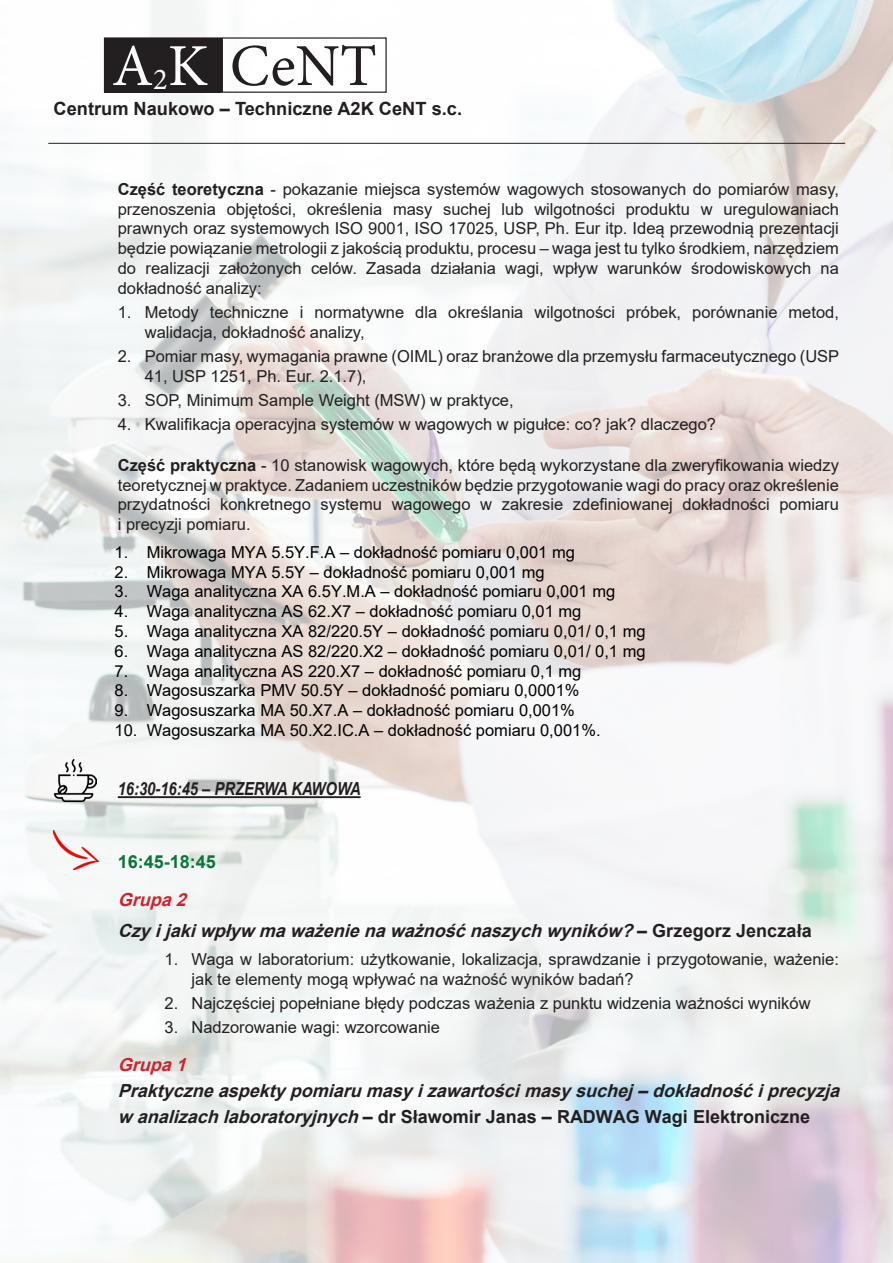
<style>
.page{position:relative;width:893px;height:1263px;background:#fff}
.page>*{position:absolute;margin:0;border:0;box-sizing:border-box;transform-origin:0 0}
.t1{font:59.55px "Minion Pro";color:#231f20}
.t2{font:700 18.3px "Arial";color:#231f20}
.t3{font:italic 700 18px/25.8px "Arial";color:#231f20}
.t4{font:italic 700 18px "Arial Narrow";color:#231f20}
.t5{font:700 18px "Arial";color:#087736}
.t6{font:italic 700 18px "Arial";color:#d1232a}
.t7{font:16.5px/19.8px "Arial";color:#231f20}
.t8{font:16.5px "Arial";color:#000}
.s1{color:#fff}
.s2{font-size:30.45px;color:#fff}
.s3{font-weight:700}
.s4{font-style:normal}
.s5{color:#d1232a}
</style>
<div class="page">
<img style="left:1px;top:0;width:892px;height:1263px">
<div style="left:105px;top:38px;width:116px;height:54px;background:#231f20"></div>
<div style="left:104px;top:37px;width:118px;height:56px;border:1px solid #231f20"></div>
<div style="left:222px;top:37px;width:165px;height:56px;border:1px solid #231f20"></div>
<hr style="left:48px;top:143px;width:797px;height:1px;background:#231f20">
<hr style="left:118px;top:796px;width:243px;height:2px;background:#231f20">
<img style="left:54px;top:830px;width:44px;height:40px">
<img style="left:54px;top:759px;width:42px;height:42px">
<p class="t1" style="left:112px;top:26px;width:266px"><span class="s1">A</span><span class="s2">2</span><span class="s1">K</span> CeNT</p>
<p class="t2" style="left:54px;top:96px;width:410px">Centrum Naukowo – Techniczne A2K CeNT s.c.</p>
<p class="t7" style="left:118px;top:179px;width:723px;text-align:justify"><span class="s3">Część teoretyczna</span> - pokazanie miejsca systemów wagowych stosowanych do pomiarów masy, przenoszenia objętości, określenia masy suchej lub wilgotności produktu w uregulowaniach prawnych oraz systemowych ISO 9001, ISO 17025, USP, Ph. Eur itp. Ideą przewodnią prezentacji będzie powiązanie metrologii z jakością produktu, procesu – waga jest tu tylko środkiem, narzędziem do realizacji założonych celów. Zasada działania wagi, wpływ warunków środowiskowych na dokładność analizy:</p>
<p class="t7" style="left:145px;top:302px;width:696px;text-indent:-27px">1. Metody techniczne i normatywne dla określania wilgotności próbek, porównanie metod, walidacja, dokładność analizy,</p>
<p class="t7" style="left:145px;top:346px;width:696px;text-indent:-27px">2. Pomiar masy, wymagania prawne (OIML) oraz branżowe dla przemysłu farmaceutycznego (USP<br>41, USP 1251, Ph. Eur. 2.1.7),</p>
<p class="t7" style="left:118px;top:390px;width:397px">3. SOP, Minimum Sample Weight (MSW) w praktyce,</p>
<p class="t7" style="left:118px;top:414px;width:600px">4. Kwalifikacja operacyjna systemów w wagowych w pigułce: co? jak? dlaczego?</p>
<p class="t7" style="left:118px;top:455px;width:723px;text-align:justify"><span class="s3">Część praktyczna</span> - 10 stanowisk wagowych, które będą wykorzystane dla zweryfikowania wiedzy teoretycznej w praktyce. Zadaniem uczestników będzie przygotowanie wagi do pracy oraz określenie przydatności konkretnego systemu wagowego w zakresie zdefiniowanej dokładności pomiaru i precyzji pomiaru.</p>
<p class="t8" style="left:115px;top:541px;width:462px">1. Mikrowaga MYA 5.5Y.F.A – dokładność pomiaru 0,001 mg</p>
<p class="t8" style="left:115px;top:560px;width:432px">2. Mikrowaga MYA 5.5Y – dokładność pomiaru 0,001 mg</p>
<p class="t8" style="left:115px;top:580px;width:502px">3. Waga analityczna XA 6.5Y.M.A – dokładność pomiaru 0,001 mg</p>
<p class="t8" style="left:115px;top:600px;width:468px">4. Waga analityczna AS 62.X7 – dokładność pomiaru 0,01 mg</p>
<p class="t8" style="left:115px;top:620px;width:533px">5. Waga analityczna XA 82/220.5Y – dokładność pomiaru 0,01/ 0,1 mg</p>
<p class="t8" style="left:115px;top:640px;width:533px">6. Waga analityczna AS 82/220.X2 – dokładność pomiaru 0,01/ 0,1 mg</p>
<p class="t8" style="left:115px;top:659px;width:468px">7. Waga analityczna AS 220.X7 – dokładność pomiaru 0,1 mg</p>
<p class="t8" style="left:115px;top:679px;width:466px">8. Wagosuszarka PMV 50.5Y – dokładność pomiaru 0,0001%</p>
<p class="t8" style="left:115px;top:699px;width:462px">9. Wagosuszarka MA 50.X7.A – dokładność pomiaru 0,001%</p>
<p class="t8" style="left:115px;top:719px;width:488px">10. Wagosuszarka MA 50.X2.IC.A – dokładność pomiaru 0,001%.</p>
<p class="t4" style="left:118px;top:775px;width:244px">16:30-16:45 – PRZERWA KAWOWA</p>
<p class="t5" style="left:118px;top:849px;width:100px">16:45-18:45</p>
<p class="t6" style="left:118px;top:887px;width:76px">Grupa2</p>
<p class="t3" style="left:118px;top:917px;width:696px">Czyi jakiwpływ maważenienaważnośćnaszychwyników?<span class="s4">– G r z e g o r z J e n c z a ł a</span></p>
<p class="t7" style="left:192px;top:949px;width:649px;text-indent:-27px">1. Waga w laboratorium: użytkowanie, lokalizacja, sprawdzanie i przygotowanie, ważenie: jak te elementy mogą wpływać na ważność wyników badań?</p>
<p class="t7" style="left:165px;top:993px;width:647px">2. Najczęściej popełniane błędy podczas ważenia z punktu widzenia ważności wyników</p>
<p class="t7" style="left:165px;top:1017px;width:277px">3. Nadzorowanie wagi: wzorcowanie</p>
<p class="t3" style="left:118px;top:1052px;width:730px"><span class="s5">Grupa1<br></span>Praktyczneaspektypomiarumasyizawartościmasysuchej –dokładnośćiprecyzja w analizachlaboratoryjnych<span class="s4">– dr Sławomir Janas – RADWAG Wagi Elektroniczne</span></p>
</div>
